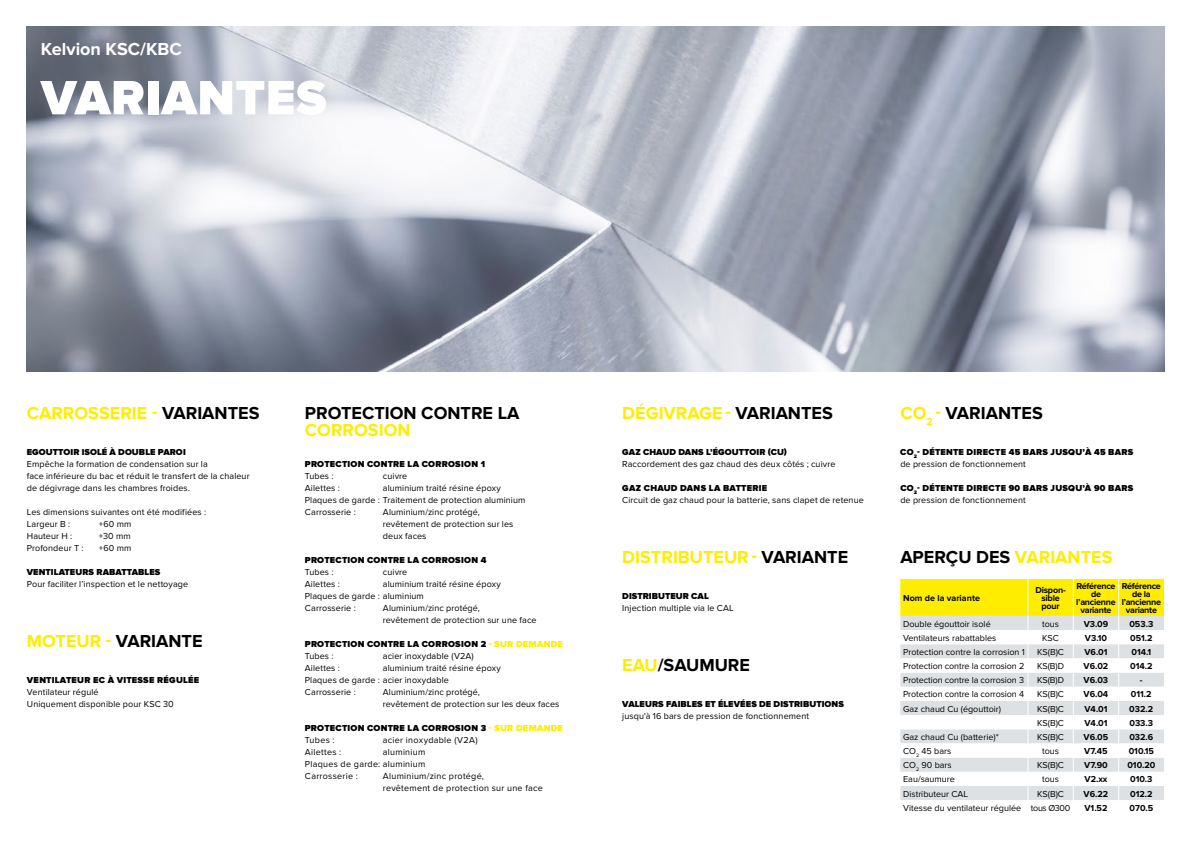
<style>
.page{position:relative;width:1191px;height:842px;background:#fff}
.page>*{position:absolute;margin:0;border:0;box-sizing:border-box;transform-origin:0 0}
.t1{font:900 50px "Proxima Nova";letter-spacing:.01em;color:#fff}
.t2{font:700 18px "Proxima Nova";color:#000}
.t3{font:700 18px "Proxima Nova";color:#ffed00}
.t4{font:700 18px "Proxima Nova";color:#fff}
.t5{font:9px/12px "Proxima Nova";letter-spacing:.01em;color:#000}
.t6{font:900 9px/12px "Proxima Nova";letter-spacing:.02em;color:#000}
.t7{font:700 9px "Proxima Nova";color:#000}
.t8{font:9px "Proxima Nova";letter-spacing:-.01em;color:#000}
.t9{font:9px/12px "Proxima Nova";letter-spacing:.03em;color:#000}
.t10{font:700 9px/8px "Proxima Nova";letter-spacing:-.03em;color:#000;text-align:center}
.t11{font:700 9px/8px "Proxima Nova";letter-spacing:-.02em;color:#000;text-align:center}
.s1{color:#000}
.s2{color:#ffed00}
.s3{font-weight:400}
</style>
<div class="page">
<img style="left:27px;top:27px;width:1137px;height:344px">
<svg style="left:900px;top:579px;width:264px;height:221px"></svg>
<h2 class="t4" style="left:41px;top:39px;width:142px">Kelvion KSC/KBC</h2>
<h1 class="t1" style="left:41px;top:69px;width:287px">VARIANTES</h1>
<h2 class="t3" style="left:27px;top:403px;width:234px">CARROSSERIE - <span class="s1">VARIANTES</span></h2>
<p class="t6" style="left:27px;top:446px;width:160px">EGOUTTOIR ISOLÉ À DOUBLE PAROI</p>
<p class="t5" style="left:27px;top:458px;width:224px">Empêche la formation de condensation sur la<br>face inférieure du bac et réduit le transfert de la chaleur de dégivrage dans les chambres froides.</p>
<p class="t5" style="left:27px;top:506px;width:181px">Les dimensions suivantes ont été modifiées :<br>Largeur B :</p>
<p class="t5" style="left:99px;top:518px;width:34px">+60 mm</p>
<p class="t5" style="left:27px;top:530px;width:47px">Hauteur H :</p>
<p class="t5" style="left:99px;top:530px;width:33px">+30 mm</p>
<p class="t5" style="left:27px;top:542px;width:58px">Profondeur T :</p>
<p class="t5" style="left:99px;top:542px;width:34px">+60 mm</p>
<p class="t6" style="left:27px;top:566px;width:135px">VENTILATEURS RABATTABLES</p>
<p class="t5" style="left:27px;top:578px;width:163px">Pour faciliter l’inspection et le nettoyage</p>
<h2 class="t2" style="left:27px;top:631px;width:177px"><span class="s2">MOTEUR -</span> VARIANTE</h2>
<p class="t6" style="left:27px;top:674px;width:174px">VENTILATEUR EC À VITESSE RÉGULÉE</p>
<p class="t5" style="left:27px;top:686px;width:148px">Ventilateur régulé<br>Uniquement disponible pour KSC 30</p>
<h2 class="t2" style="left:305px;top:402px;width:216px">PROTECTION CONTRE LA</h2>
<h2 class="t3" style="left:305px;top:419px;width:107px">CORROSION</h2>
<p class="t6" style="left:305px;top:458px;width:182px">PROTECTION CONTRE LA CORROSION 1</p>
<p class="t5" style="left:305px;top:470px;width:30px">Tubes :</p>
<p class="t5" style="left:383px;top:470px;width:26px">cuivre</p>
<p class="t5" style="left:305px;top:482px;width:36px">Ailettes :</p>
<p class="t5" style="left:305px;top:482px;width:222px;text-indent:78px">aluminium traité résine époxy<br>Plaques de garde : Traitement de protection aluminium<br>Carrosserie :</p>
<p class="t5" style="left:383px;top:506px;width:132px">Aluminium/zinc protégé, revêtement de protection sur les deux faces</p>
<p class="t6" style="left:305px;top:554px;width:183px">PROTECTION CONTRE LA CORROSION 4</p>
<p class="t5" style="left:305px;top:566px;width:30px">Tubes :</p>
<p class="t5" style="left:383px;top:566px;width:26px">cuivre</p>
<p class="t5" style="left:305px;top:578px;width:36px">Ailettes :</p>
<p class="t5" style="left:305px;top:578px;width:198px;text-indent:78px">aluminium traité résine époxy<br>Plaques de garde : aluminium<br>Carrosserie :</p>
<p class="t5" style="left:383px;top:602px;width:155px">Aluminium/zinc protégé,<br>revêtement de protection sur une face</p>
<p class="t6" style="left:305px;top:638px;width:260px">PROTECTION CONTRE LA CORROSION 2 <span class="s2">- SUR DEMANDE<br></span><span class="s3">Tubes :</span></p>
<p class="t5" style="left:383px;top:650px;width:92px">acier inoxydable (V2A)</p>
<p class="t5" style="left:305px;top:662px;width:198px;text-indent:78px">aluminium traité résine époxy<br>Plaques de garde : acier inoxydable<br>Carrosserie :</p>
<p class="t5" style="left:305px;top:662px;width:36px">Ailettes :</p>
<p class="t5" style="left:383px;top:686px;width:178px">Aluminium/zinc protégé,<br>revêtement de protection sur les deux faces</p>
<p class="t6" style="left:305px;top:722px;width:260px">PROTECTION CONTRE LA CORROSION 3 <span class="s2">- SUR DEMANDE<br></span><span class="s3">Tubes :</span></p>
<p class="t9" style="left:383px;top:734px;width:96px">acier inoxydable (V2A)</p>
<p class="t9" style="left:305px;top:746px;width:38px">Ailettes :</p>
<p class="t5" style="left:305px;top:746px;width:122px;text-align:justify;text-indent:78px">aluminium Plaques de garde: aluminium Carrosserie :</p>
<p class="t9" style="left:383px;top:770px;width:162px">Aluminium/zinc protégé,<br>revêtement de protection sur une face</p>
<h2 class="t3" style="left:622px;top:403px;width:212px">DÉGIVRAGE - <span class="s1">VARIANTES</span></h2>
<p class="t6" style="left:622px;top:446px;width:166px">GAZ CHAUD DANS L’ÉGOUTTOIR (CU)</p>
<p class="t5" style="left:622px;top:458px;width:215px">Raccordement des gaz chaud des deux côtés ; cuivre</p>
<p class="t6" style="left:622px;top:482px;width:146px">GAZ CHAUD DANS LA BATTERIE</p>
<p class="t5" style="left:622px;top:494px;width:243px">Circuit de gaz chaud pour la batterie, sans clapet de retenue</p>
<h2 class="t3" style="left:622px;top:547px;width:227px">DISTRIBUTEUR- <span class="s1">VARIANTE</span></h2>
<p class="t6" style="left:622px;top:590px;width:88px">DISTRIBUTEUR CAL</p>
<p class="t5" style="left:622px;top:602px;width:113px">Injection multiple via le CAL</p>
<h2 class="t2" style="left:622px;top:655px;width:129px"><span class="s2">EAU</span>/SAUMURE</h2>
<p class="t6" style="left:622px;top:698px;width:223px">VALEURS FAIBLES ET ÉLEVÉES DE DISTRIBUTIONS</p>
<p class="t5" style="left:622px;top:710px;width:188px">jusqu'à 16 bars de pression de fonctionnement</p>
<h2 class="t2" style="left:900px;top:403px;width:144px"><span class="s2">CO</span><sub>2</sub> <span class="s2">-</span> VARIANTES</h2>
<p class="t6" style="left:900px;top:446px;width:234px">CO<sub>2</sub>- DÉTENTE DIRECTE 45 BARS JUSQU’À 45 BARS <span class="s3">de pression de fonctionnement</span></p>
<p class="t6" style="left:900px;top:482px;width:234px">CO<sub>2</sub>- DÉTENTE DIRECTE 90 BARS JUSQU’À 90 BARS <span class="s3">de pression de fonctionnement</span></p>
<h2 class="t2" style="left:900px;top:547px;width:214px">APERÇU DES <span class="s2">VARIANTES</span></h2>
<p class="t7" style="left:903px;top:593px;width:78px">Nom de la variante</p>
<p class="t11" style="left:1035px;top:586px;width:32px">Dispon&shy;sible pour</p>
<p class="t10" style="left:1076px;top:582px;width:41px">Référence de l’ancienne variante</p>
<p class="t10" style="left:1121px;top:582px;width:41px">Référence de la l’ancienne variante</p>
<p class="t5" style="left:903px;top:618px;width:89px">Double égouttoir isolé</p>
<p class="t5" style="left:1042px;top:618px;width:18px">tous</p>
<p class="t7" style="left:1083px;top:618px;width:26px">V3.09</p>
<p class="t7" style="left:1129px;top:618px;width:25px">053.3</p>
<p class="t5" style="left:903px;top:632px;width:95px">Ventilateurs rabattables</p>
<p class="t5" style="left:1042px;top:632px;width:18px">KSC</p>
<p class="t7" style="left:1084px;top:632px;width:24px">V3.10</p>
<p class="t7" style="left:1130px;top:632px;width:24px">051.2</p>
<p class="t5" style="left:903px;top:646px;width:123px">Protection contre la corrosion 1</p>
<p class="t5" style="left:1037px;top:646px;width:28px">KS(B)C</p>
<p class="t7" style="left:1084px;top:647px;width:25px">V6.01</p>
<p class="t7" style="left:1131px;top:647px;width:21px">014.1</p>
<p class="t8" style="left:903px;top:661px;width:123px">Protection contre la corrosion 2</p>
<p class="t5" style="left:1037px;top:660px;width:29px">KS(B)D</p>
<p class="t7" style="left:1083px;top:661px;width:26px">V6.02</p>
<p class="t7" style="left:1130px;top:661px;width:24px">014.2</p>
<p class="t8" style="left:903px;top:675px;width:122px">Protection contre la corrosion 3</p>
<p class="t5" style="left:1037px;top:674px;width:29px">KS(B)D</p>
<p class="t7" style="left:1083px;top:675px;width:26px">V6.03</p>
<p class="t7" style="left:1140px;top:675px;width:4px">-</p>
<p class="t8" style="left:903px;top:689px;width:122px">Protection contre la corrosion 4</p>
<p class="t5" style="left:1037px;top:688px;width:28px">KS(B)C</p>
<p class="t7" style="left:1083px;top:689px;width:26px">V6.04</p>
<p class="t7" style="left:1131px;top:689px;width:22px">011.2</p>
<p class="t5" style="left:903px;top:703px;width:99px">Gaz chaud Cu (égouttoir)</p>
<p class="t5" style="left:1037px;top:703px;width:28px">KS(B)C</p>
<p class="t7" style="left:1084px;top:703px;width:24px">V4.01</p>
<p class="t7" style="left:1129px;top:703px;width:25px">032.2</p>
<p class="t5" style="left:1037px;top:717px;width:28px">KS(B)C</p>
<p class="t7" style="left:1084px;top:718px;width:24px">V4.01</p>
<p class="t7" style="left:1129px;top:718px;width:25px">033.3</p>
<p class="t5" style="left:903px;top:731px;width:97px">Gaz chaud Cu (batterie)*</p>
<p class="t5" style="left:1037px;top:731px;width:28px">KS(B)C</p>
<p class="t7" style="left:1083px;top:732px;width:26px">V6.05</p>
<p class="t7" style="left:1129px;top:732px;width:25px">032.6</p>
<p class="t5" style="left:903px;top:745px;width:50px">CO<sub>2</sub> 45 bars</p>
<p class="t5" style="left:1042px;top:745px;width:18px">tous</p>
<p class="t7" style="left:1084px;top:746px;width:25px">V7.45</p>
<p class="t7" style="left:1128px;top:746px;width:27px">010.15</p>
<p class="t5" style="left:903px;top:759px;width:50px">CO<sub>2</sub> 90 bars</p>
<p class="t5" style="left:1037px;top:759px;width:28px">KS(B)C</p>
<p class="t7" style="left:1084px;top:760px;width:25px">V7.90</p>
<p class="t7" style="left:1127px;top:760px;width:29px">010.20</p>
<p class="t5" style="left:903px;top:774px;width:53px">Eau/saumure</p>
<p class="t5" style="left:1042px;top:774px;width:18px">tous</p>
<p class="t7" style="left:1084px;top:774px;width:24px">V2.xx</p>
<p class="t7" style="left:1130px;top:774px;width:24px">010.3</p>
<p class="t5" style="left:903px;top:788px;width:66px">Distributeur CAL</p>
<p class="t5" style="left:1037px;top:788px;width:28px">KS(B)C</p>
<p class="t7" style="left:1083px;top:788px;width:26px">V6.22</p>
<p class="t7" style="left:1130px;top:788px;width:24px">012.2</p>
<p class="t5" style="left:903px;top:802px;width:169px">Vitesse du ventilateur régulée tous Ø300</p>
<p class="t7" style="left:1084px;top:803px;width:25px">V1.52</p>
<p class="t7" style="left:1129px;top:803px;width:25px">070.5</p>
</div>
